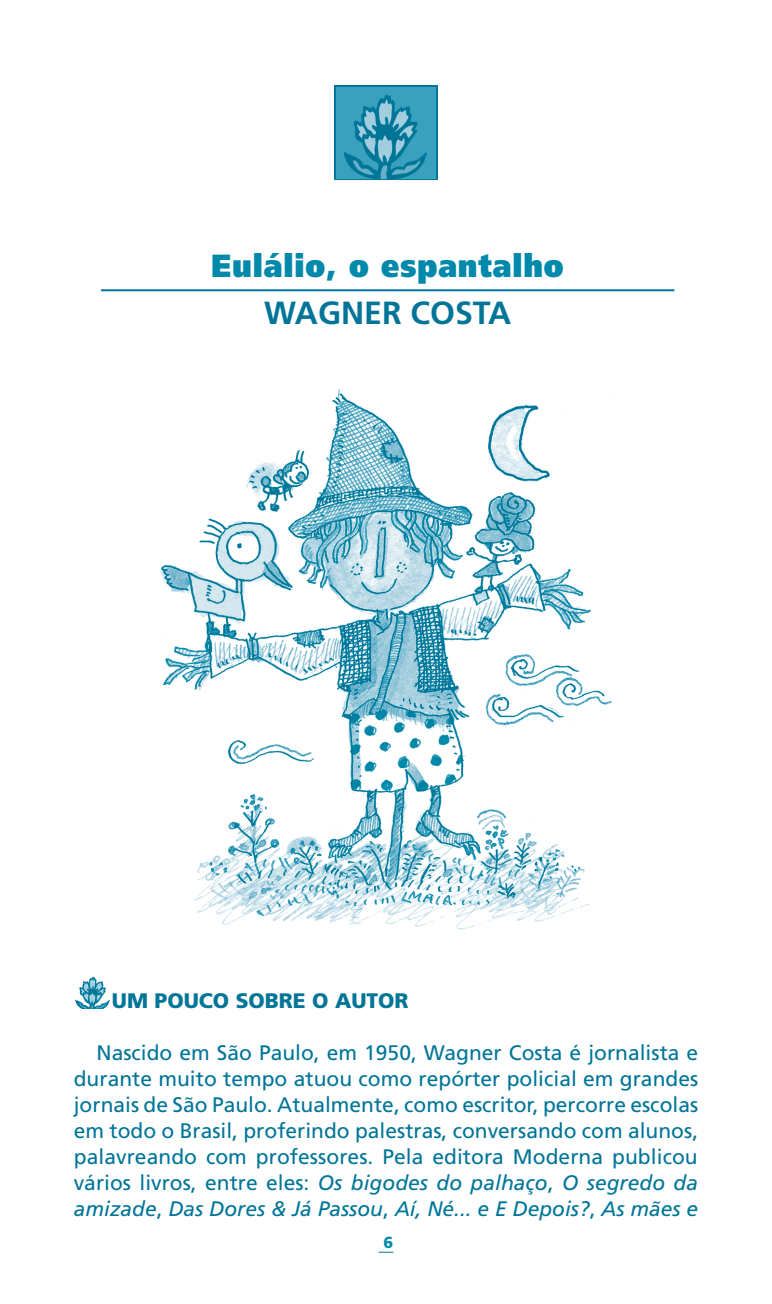
<style>
.page{position:relative;width:772px;height:1304px;background:#fff}
.page>*{position:absolute;margin:0;border:0;box-sizing:border-box;transform-origin:0 0}
.t1{font:900 32px "Frutiger LT Std";letter-spacing:.03em;color:#0089aa;scale:.9 1}
.t2{font:700 32px "Frutiger LT Std";color:#007598}
.t3{font:21px/26px "Frutiger LT Std";letter-spacing:.005em;color:#007598;text-align:justify}
.t4{font:900 21px "Frutiger LT Std";color:#007598}
.t5{font:900 16px "Frutiger LT Std";color:#0089aa}
.s1{font-style:italic}
</style>
<div class="page">
<img style="left:334px;top:86px;width:103px;height:94px">
<hr style="left:101px;top:289px;width:573px;height:2px;background:#007598">
<svg style="left:378px;top:1252px;width:15px;height:1px"></svg>
<img style="left:75px;top:976px;width:35px;height:32px">
<img style="left:160px;top:389px;width:455px;height:541px">
<h1 class="t1" style="left:211px;top:246px;width:392px">Eulálio, o espantalho</h1>
<h1 class="t2" style="left:264px;top:294px;width:248px">WAGNER COSTA</h1>
<p class="t4" style="left:112px;top:988px;width:298px">UM POUCO SOBRE O AUTOR</p>
<p class="t3" style="left:74px;top:1040px;width:625px;text-indent:23px">Nascido em São Paulo, em 1950, Wagner Costa é jornalista e durante muito tempo atuou como repórter policial em grandes jornais de São Paulo. Atualmente, como escritor, percorre escolas em todo o Brasil, proferindo palestras, conversando com alunos, palavreando com professores. Pela editora Moderna publicou vários livros, entre eles: <span class="s1">Os bigodes do palhaço</span>, <span class="s1">O segredo da amizade</span>, <span class="s1">Das Dores &amp; Já Passou</span>, <span class="s1">Aí, Né... e E Depois?</span>, <span class="s1">As mães e</span></p>
<p class="t5" style="left:383px;top:1233px;width:11px">6</p>
</div>
